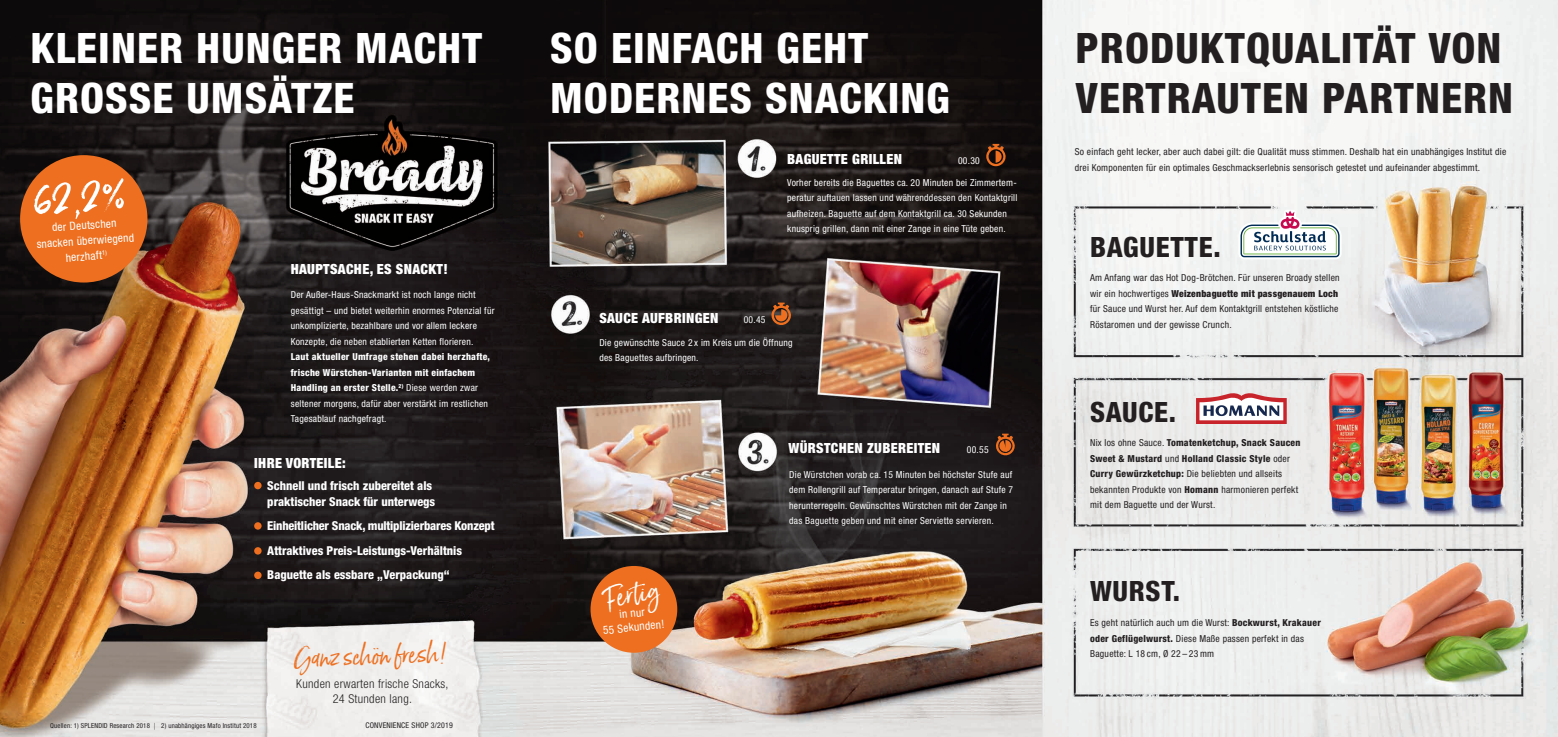
<style>
.page{position:relative;width:1558px;height:737px;background:#fff}
.page>*{position:absolute;margin:0;border:0;box-sizing:border-box;transform-origin:0 0}
.t1{font:53.11px "Born Ready";color:#fff}
.t2{font:800 condensed 42px/50.4px "Helvetica Neue LT Std";letter-spacing:.025em;color:#fff}
.t3{font:800 condensed 42px/50.4px "Helvetica Neue LT Std";letter-spacing:.025em;color:#231f20}
.t4{font:800 condensed 28px "Helvetica Neue LT Std";letter-spacing:.025em;color:#231f20}
.t5{font:26.25px "Born Ready";color:#fff}
.t6{font:24.76px "Born Ready";color:#ed6f1f}
.t7{font:900 condensed 14px "Helvetica Neue LT Std";letter-spacing:.025em;color:#fff}
.t8{font:800 condensed 12.25px/24.5px "Helvetica Neue LT Std";color:#fff}
.t9{font:300 condensed 12.25px/15.5px "Helvetica Neue LT Std";letter-spacing:.025em;color:#231f20;text-align:center}
.t10{font:condensed 11.38px/15.5px "Helvetica Neue LT Std";color:#fff;text-align:center}
.t11{font:condensed 9.62px/15.5px "Helvetica Neue LT Std";letter-spacing:.025em;color:#231f20}
.t12{font:condensed 9.62px/15.5px "Helvetica Neue LT Std";letter-spacing:.025em;color:#fff}
.t13{font:800 condensed 9.62px/15.5px "Helvetica Neue LT Std";letter-spacing:.025em;color:#fff}
.t14{font:condensed 7.88px "Helvetica Neue LT Std";letter-spacing:.025em;color:#231f20}
.t15{font:condensed 6.83px "Helvetica Neue LT Std";letter-spacing:.025em;color:#231f20}
.s1{font-weight:400}
.s2{font-family:"The Sans B W3";font-weight:300;font-stretch:normal}
.s3{font-weight:900}
.s4{font-weight:800}
</style>
<div class="page">
<img style="left:0;top:0;width:1558px;height:737px">
<svg style="left:985px;top:144px;width:22px;height:24px"></svg>
<svg style="left:769px;top:302px;width:23px;height:26px"></svg>
<svg style="left:994px;top:433px;width:22px;height:25px"></svg>
<div style="left:590px;top:566px;width:87px;height:86px;background:#ed6f1f;border-radius:50%"></div>
<div style="left:20px;top:155px;width:127px;height:127px;background:#ed6f1f;border-radius:50%"></div>
<svg style="left:1238px;top:210px;width:103px;height:49px"></svg>
<svg style="left:1196px;top:392px;width:90px;height:32px"></svg>
<div style="left:254px;top:482px;width:8px;height:7px;background:#ed6f1f;border-radius:50%"></div>
<div style="left:254px;top:522px;width:8px;height:7px;background:#ed6f1f;border-radius:50%"></div>
<div style="left:254px;top:547px;width:8px;height:7px;background:#ed6f1f;border-radius:50%"></div>
<div style="left:254px;top:571px;width:8px;height:8px;background:#ed6f1f;border-radius:50%"></div>
<h2 class="t2" style="left:31px;top:22px;width:453px">KLEINER HUNGER MACHT<br>GROSSE UMSÄTZE</h2>
<h2 class="t2" style="left:550px;top:22px;width:401px">SO EINFACH GEHT<br>MODERNES SNACKING</h2>
<h1 class="t1" style="left:31px;top:165px;width:97px;rotate:-4deg">62,2%</h1>
<p class="t10" style="left:35px;top:221px;width:99px;rotate:-4deg">der Deutschen snacken überwiegend herzhaft<sup>1)</sup></p>
<h3 class="t7" style="left:291px;top:261px;width:158px">HAUPTSACHE, ES SNACKT!</h3>
<p class="t12" style="left:291px;top:287px;width:205px">Der Außer-Haus-Snackmarkt ist noch lange nicht gesättigt – und bietet weiterhin enormes Potenzial für unkomplizierte, bezahlbare und vor allem leckere Konzepte, die neben etablierten Ketten florieren.</p>
<p class="t13" style="left:291px;top:349px;width:201px">Laut aktueller Umfrage stehen dabei herzhafte, frische Würstchen-Varianten mit einfachem Handling an erster Stelle.<sup>2)</sup> <span class="s1">Diese werden zwar seltener morgens, dafür aber verstärkt im restlichen Tagesablauf nachgefragt.</span></p>
<h3 class="t7" style="left:254px;top:454px;width:93px">IHRE VORTEILE:</h3>
<p class="t8" style="left:267px;top:477px;width:169px;line-height:15.8px">Schnell und frisch zubereitet als praktischer Snack für unterwegs</p>
<p class="t8" style="left:267px;top:513px;width:229px">Einheitlicher Snack, multiplizierbares Konzept<br>Attraktives Preis-Leistungs-Verhältnis<br>Baguette als essbare „Verpackung“</p>
<h3 class="t6" style="left:294px;top:642px;width:155px;rotate:-2deg">Ganz schön fresh!</h3>
<p class="t9" style="left:296px;top:675px;width:154px">Kunden erwarten frische Snacks,<br>24 Stunden lang.</p>
<p class="t15" style="left:50px;top:722px;width:208px">Quellen: 1) SPLENDID Research 2018 <span class="s2">|</span> 2) unabhängiges Mafo Institut 2018</p>
<p class="t14" style="left:365px;top:720px;width:89px">CONVENIENCE SHOP 3/2019</p>
<h3 class="t7" style="left:787px;top:150px;width:116px">BAGUETTE GRILLEN</h3>
<p class="t12" style="left:787px;top:174px;width:232px">Vorher bereits die Baguettes ca. 20 Minuten bei Zimmertem&shy;peratur auftauen lassen und währenddessen den Kontaktgrill aufheizen. Baguette auf dem Kontaktgrill ca. 30 Sekunden knusprig grillen, dann mit einer Zange in eine Tüte geben.</p>
<p class="t12" style="left:958px;top:153px;width:23px">00.30</p>
<h3 class="t7" style="left:599px;top:309px;width:121px">SAUCE AUFBRINGEN</h3>
<p class="t12" style="left:744px;top:312px;width:23px">00.45</p>
<p class="t12" style="left:599px;top:334px;width:195px">Die gewünschte Sauce 2 x im Kreis um die Öffnung des Baguettes aufbringen.</p>
<h3 class="t7" style="left:788px;top:440px;width:153px">WÜRSTCHEN ZUBEREITEN</h3>
<p class="t12" style="left:967px;top:442px;width:23px">00.55</p>
<h3 class="t5" style="left:600px;top:583px;width:58px;rotate:-11deg">Fertig</h3>
<p class="t10" style="left:601px;top:609px;width:63px;line-height:14px;rotate:-6deg">in nur<br>55 Sekunden!</p>
<p class="t12" style="left:789px;top:466px;width:225px">Die Würstchen vorab ca. 15 Minuten bei höchster Stufe auf dem Rollengrill auf Temperatur bringen, danach auf Stufe 7 herunterregeln. Gewünschtes Würstchen mit der Zange in das Baguette geben und mit einer Serviette servieren.</p>
<h2 class="t3" style="left:1075px;top:22px;width:439px">PRODUKTQUALITÄT VON<br>VERTRAUTEN PARTNERN</h2>
<p class="t11" style="left:1075px;top:144px;width:433px">So einfach geht lecker, aber auch dabei gilt: die Qualität muss stimmen. Deshalb hat ein unabhängiges Institut die drei Komponenten für ein optimales Geschmackserlebnis sensorisch getestet und aufeinander abgestimmt.</p>
<h3 class="t4" style="left:1090px;top:229px;width:132px">BAGUETTE.</h3>
<p class="t11" style="left:1090px;top:270px;width:251px">Am Anfang war das Hot Dog-Brötchen. Für unseren Broady stellen wir ein hochwertiges <span class="s3">Weizenbaguette mit passgenauem Loch </span>für Sauce und Wurst her. Auf dem Kontaktgrill entstehen köstliche Röstaromen und der gewisse Crunch.</p>
<h3 class="t4" style="left:1090px;top:395px;width:88px">SAUCE.</h3>
<p class="t11" style="left:1090px;top:435px;width:212px">Nix los ohne Sauce. <span class="s4">Tomatenketchup, Snack Saucen Sweet &amp; Mustard</span> und <span class="s4">Holland Classic Style</span> oder <span class="s4">Curry Gewürzketchup:</span> Die beliebten und allseits bekannten Produkte von <span class="s4">Homann</span> harmonieren perfekt mit dem Baguette und der Wurst.</p>
<h3 class="t4" style="left:1090px;top:574px;width:92px">WURST.</h3>
<p class="t11" style="left:1090px;top:615px;width:232px">Es geht natürlich auch um die Wurst: <span class="s4">Bockwurst, Krakauer oder Geflügelwurst.</span> Diese Maße passen perfekt in das<br>Baguette: L 18 cm, Ø 22 – 23 mm</p>
</div>
